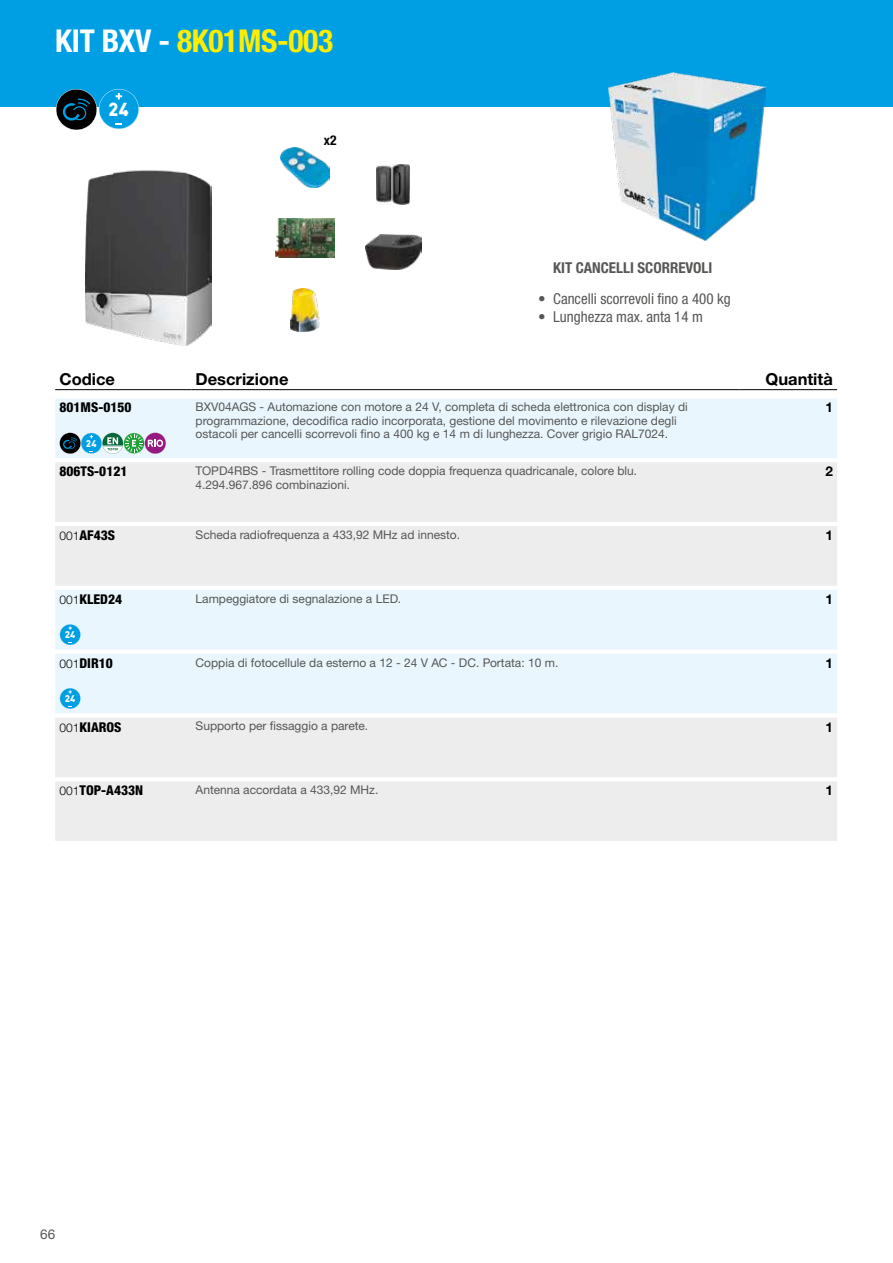
<style>
.page{position:relative;width:893px;height:1263px;background:#fff}
.page>*{position:absolute;margin:0;border:0;box-sizing:border-box;transform-origin:0 0}
.t1{font:700 condensed 31.5px "Helvetica Neue LTW1 G";letter-spacing:-.01em;color:#ffed00}
.t2{font:21.75px "Came Type";color:#fff}
.t3{font:700 16.5px "Helvetica Neue LTW1 G";color:#000}
.t4{font:condensed 15px "Helvetica Neue LTW1 G";color:#575756}
.t5{font:700 condensed 15px "Helvetica Neue LTW1 G";color:#575756}
.t6{font:800 condensed 13.5px "Helvetica Neue LTW1 G";color:#000}
.t7{font:700 13.5px "Helvetica Neue LTW1 G";color:#000}
.t8{font:13.5px "Helvetica Neue LTW1 G";color:#575756}
.t9{font:700 condensed 13.5px "Helvetica Neue LTW1 G";color:#000}
.t10{font:12px/13.5px "Helvetica Neue LTW1 G";color:#575756}
.t11{font:11.25px "Came Type";color:#fff}
.s1{color:#fff}
.s2{font-weight:300;font-stretch:normal;font-size:12px}
</style>
<div class="page">
<div style="left:0;top:0;width:893px;height:106px;background:#009fe3"></div>
<svg style="left:56px;top:89px;width:83px;height:41px"></svg>
<img style="left:85px;top:170px;width:127px;height:176px">
<img style="left:280px;top:148px;width:49px;height:40px">
<img style="left:275px;top:219px;width:59px;height:38px">
<img style="left:290px;top:289px;width:29px;height:43px">
<img style="left:377px;top:165px;width:33px;height:39px">
<img style="left:365px;top:234px;width:56px;height:36px">
<img style="left:609px;top:72px;width:157px;height:169px">
<hr style="left:55px;top:389px;width:136px;height:1px;background:#000">
<hr style="left:191px;top:389px;width:548px;height:1px;background:#000">
<hr style="left:739px;top:389px;width:98px;height:1px;background:#000">
<div style="left:55px;top:399px;width:782px;height:59px;background:#eaf6fe"></div>
<svg style="left:55px;top:462px;width:782px;height:379px;background:#edf0f3"></svg>
<svg style="left:60px;top:433px;width:106px;height:21px;background:#7297a0"></svg>
<svg style="left:60px;top:624px;width:21px;height:21px"></svg>
<svg style="left:60px;top:688px;width:21px;height:21px"></svg>
<h1 class="t1" style="left:55px;top:22px;width:279px"><span class="s1">KIT BXV -</span> 8K01MS-003</h1>
<h2 class="t2" style="left:108px;top:97px;width:23px">24</h2>
<p class="t9" style="left:324px;top:132px;width:14px">x2</p>
<p class="t5" style="left:553px;top:259px;width:161px">KIT CANCELLI SCORREVOLI</p>
<p class="t4" style="left:538px;top:289px;width:194px">• Cancelli scorrevoli fino a 400 kg</p>
<p class="t4" style="left:538px;top:307px;width:166px">• Lunghezza max. anta 14 m</p>
<h3 class="t3" style="left:60px;top:369px;width:57px">Codice</h3>
<h3 class="t3" style="left:196px;top:369px;width:94px">Descrizione</h3>
<h3 class="t3" style="left:766px;top:369px;width:69px">Quantità</h3>
<p class="t6" style="left:60px;top:399px;width:73px">801MS-0150</p>
<p class="t10" style="left:196px;top:400px;width:494px">BXV04AGS - Automazione con motore a 24 V, completa di scheda elettronica con display di programmazione, decodifica radio incorporata, gestione del movimento e rilevazione degli ostacoli per cancelli scorrevoli fino a 400 kg e 14 m di lunghezza. Cover grigio RAL7024.</p>
<p class="t7" style="left:825px;top:399px;width:9px">1</p>
<p class="t11" style="left:86px;top:437px;width:12px">24</p>
<p class="t6" style="left:60px;top:463px;width:69px">806TS-0121</p>
<p class="t10" style="left:196px;top:464px;width:443px">TOPD4RBS - Trasmettitore rolling code doppia frequenza quadricanale, colore blu.<br>4.294.967.896 combinazioni.</p>
<p class="t7" style="left:825px;top:463px;width:9px">2</p>
<p class="t6" style="left:60px;top:527px;width:57px"><span class="s2">001</span>AF43S</p>
<p class="t10" style="left:196px;top:528px;width:266px">Scheda radiofrequenza a 433,92 MHz ad innesto.</p>
<p class="t7" style="left:825px;top:527px;width:9px">1</p>
<p class="t6" style="left:60px;top:591px;width:64px"><span class="s2">001</span>KLED24</p>
<p class="t10" style="left:196px;top:592px;width:207px">Lampeggiatore di segnalazione a LED.</p>
<p class="t7" style="left:825px;top:591px;width:9px">1</p>
<p class="t11" style="left:65px;top:629px;width:12px">24</p>
<p class="t6" style="left:60px;top:655px;width:55px"><span class="s2">001</span>DIR10</p>
<p class="t10" style="left:196px;top:655px;width:364px">Coppia di fotocellule da esterno a 12 - 24 V AC - DC. Portata: 10 m.</p>
<p class="t7" style="left:825px;top:654px;width:9px">1</p>
<p class="t11" style="left:65px;top:692px;width:12px">24</p>
<p class="t6" style="left:60px;top:718px;width:63px"><span class="s2">001</span>KIAROS</p>
<p class="t10" style="left:196px;top:719px;width:174px">Supporto per fissaggio a parete.</p>
<p class="t7" style="left:825px;top:718px;width:9px">1</p>
<p class="t6" style="left:60px;top:782px;width:85px"><span class="s2">001</span>TOP-A433N</p>
<p class="t10" style="left:196px;top:783px;width:184px">Antenna accordata a 433,92 MHz.</p>
<p class="t7" style="left:825px;top:782px;width:9px">1</p>
<p class="t8" style="left:40px;top:1225px;width:17px">66</p>
</div>
